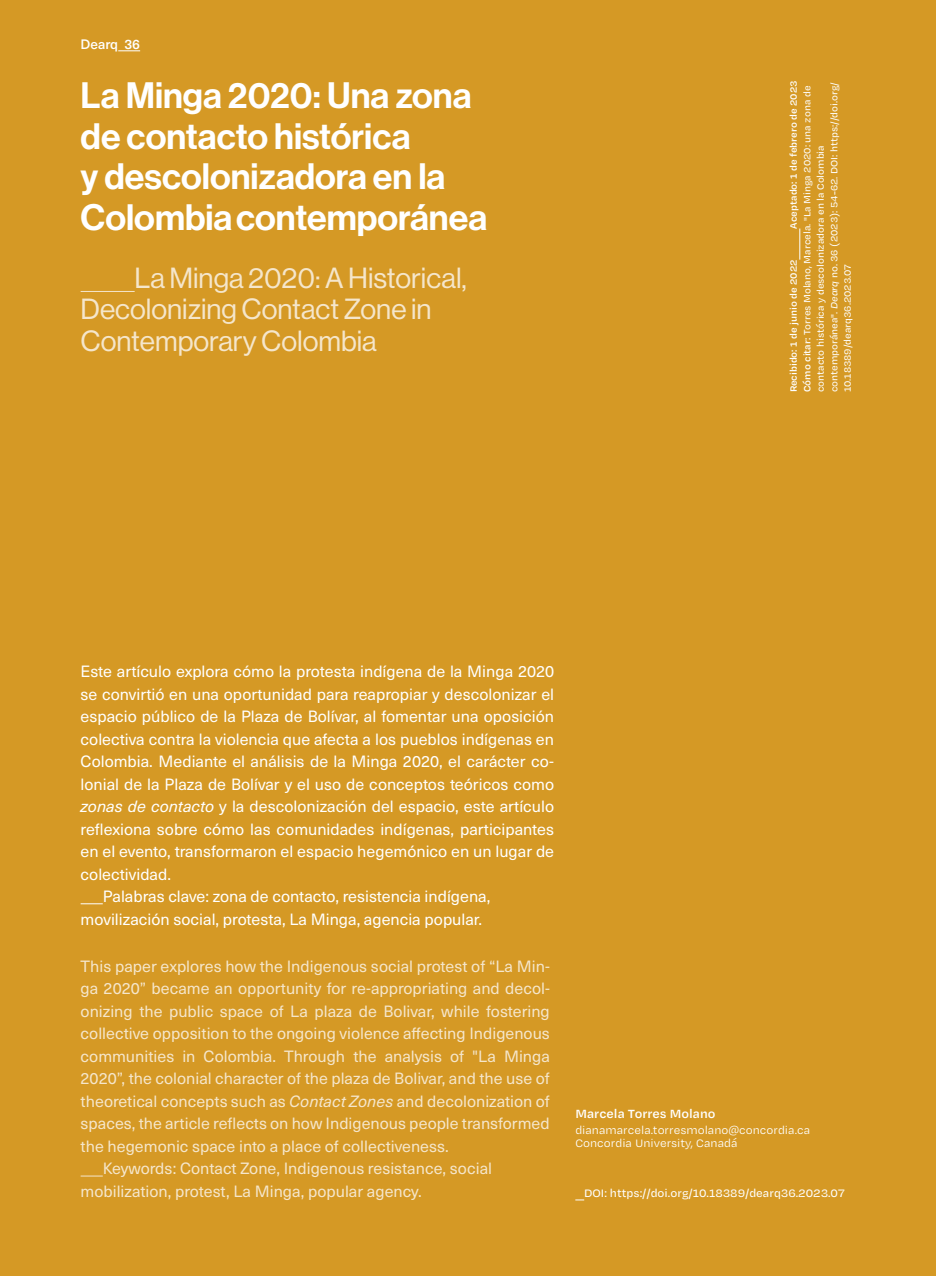
<style>
.page{position:relative;width:936px;height:1276px;background:#fff}
.page>*{position:absolute;margin:0;border:0;box-sizing:border-box;transform-origin:0 0}
.ES_Nombre{font:36px/40.5px "N Haas Grotesk DS Pro 65 Md";color:#fff}
.EN_Nombre{font:28.5px/31.5px "N Haas Grotesk DS Pro 55 Rg";color:#f5e6cb}
.Resumen_Abstract_EN{font:16.05px/22.5px "Neue Haas Unica W1 G";color:#f5e6cb;text-align:justify}
.Resumen_Abstract{font:16.05px/22.5px "Neue Haas Unica W1 G";color:#fff;text-align:justify}
.Palabras_clave{font:16.05px/22.5px "Neue Haas Unica W1 G";color:#fff}
.Nombre_Autores{font:600 13.65px "Degular Text";color:#fff}
.t1{font:500 13.5px "Neue Haas Unica W1 G";color:#fff}
.Autores{font:12.45px "Degular Text";color:#fff}
.Autores-2{font:500 12.45px "Degular Text";color:#fff}
.Código_de_barras{font:500 10.5px/13.5px "Degular Text";color:#fff}
.Código_de_barras-2{font:600 10.5px "Degular Text";color:#fff}
.s1{font-weight:600}
.s2{font-style:italic}
</style>
<div class="page">
<div style="left:0;top:0;width:935px;height:1276px;background:#d59925"></div>
<hr style="left:799px;top:228px;width:1px;height:32px;background:#fff">
<hr style="left:81px;top:291px;width:54px;height:1px;background:#f5e6cb">
<svg style="left:81px;top:903px;width:22px;height:1px"></svg>
<svg style="left:81px;top:1175px;width:22px;height:1px"></svg>
<svg style="left:118px;top:50px;width:22px;height:1px"></svg>
<p class="t1" style="left:81px;top:35px;width:61px">Dearq 36</p>
<p class="ES_Nombre" style="left:81px;top:76px;width:392px">La Minga 2020: Una zona de contacto histórica</p>
<p class="ES_Nombre" style="left:81px;top:157px;width:408px">y descolonizadora en la<br>Colombia contemporánea</p>
<p class="EN_Nombre" style="left:81px;top:262px;width:388px;text-indent:54px">La Minga 2020: A Historical,<br>Decolonizing Contact Zone in<br>Contemporary Colombia</p>
<p class="Código_de_barras-2" style="left:786px;top:228px;width:149px;rotate:-90deg">Aceptado: 1 de febrero de 2023</p>
<p class="Código_de_barras" style="left:799px;top:392px;width:308px;rotate:-90deg"><span class="s1">Cómo citar:</span> Torres Molano, Marcela. "La Minga 2020: una zona de</p>
<p class="Código_de_barras" style="left:813px;top:392px;width:311px;rotate:-90deg">contacto histórica y descolonizadora en la Colombia contemporánea". <span class="s2">Dearq</span> no. 36 (2023): 54-62. DOI: https://doi.org/</p>
<p class="Código_de_barras-2" style="left:786px;top:392px;width:134px;rotate:-90deg">Recibido: 1 de junio de 2022</p>
<p class="Código_de_barras" style="left:840px;top:392px;width:130px;rotate:-90deg">10.18389/dearq36.2023.07</p>
<p class="Resumen_Abstract" style="left:81px;top:659px;width:475px">Este artículo explora cómo la protesta indígena de la Minga 2020 se convirtió en una oportunidad para reapropiar y descolonizar el espacio público de la Plaza de Bolívar, al fomentar una oposición colectiva contra la violencia que afecta a los pueblos indígenas en Colombia. Mediante el análisis de la Minga 2020, el carácter co&shy;lonial de la Plaza de Bolívar y el uso de conceptos teóricos como <span class="s2">zonas de contacto</span> y la descolonización del espacio, este artículo reflexiona sobre cómo las comunidades indígenas, participantes en el evento, transformaron el espacio hegemónico en un lugar de colectividad.</p>
<p class="Palabras_clave" style="left:81px;top:884px;width:411px;text-indent:22px">Palabras clave: zona de contacto, resistencia indígena, movilización social, protesta, La Minga, agencia popular.</p>
<p class="Resumen_Abstract_EN" style="left:81px;top:954px;width:471px">This paper explores how the Indigenous social protest of “La Min&shy;ga 2020” became an opportunity for re-appropriating and decol&shy;onizing the public space of La plaza de Bolivar, while fostering collective opposition to the ongoing violence affecting Indigenous communities in Colombia. Through the analysis of "La Minga 2020”, the colonial character of the plaza de Bolivar, and the use of theoretical concepts such as <span class="s2">Contact Zones</span> and decolonization of spaces, the article reflects on how Indigenous people transformed the hegemonic space into a place of collectiveness.</p>
<p class="Resumen_Abstract_EN" style="left:81px;top:1156px;width:413px;text-indent:22px">Keywords: Contact Zone, Indigenous resistance, social mobilization, protest, La Minga, popular agency.</p>
<p class="Nombre_Autores" style="left:575px;top:1104px;width:142px">Marcela Torres Molano</p>
<p class="Autores" style="left:575px;top:1122px;width:236px">dianamarcela.torresmolano@concordia.ca</p>
<p class="Autores" style="left:575px;top:1135px;width:164px">Concordia University, Canadá</p>
<p class="Autores-2" style="left:584px;top:1185px;width:262px">DOI: https://doi.org/10.18389/dearq36.2023.07</p>
</div>
